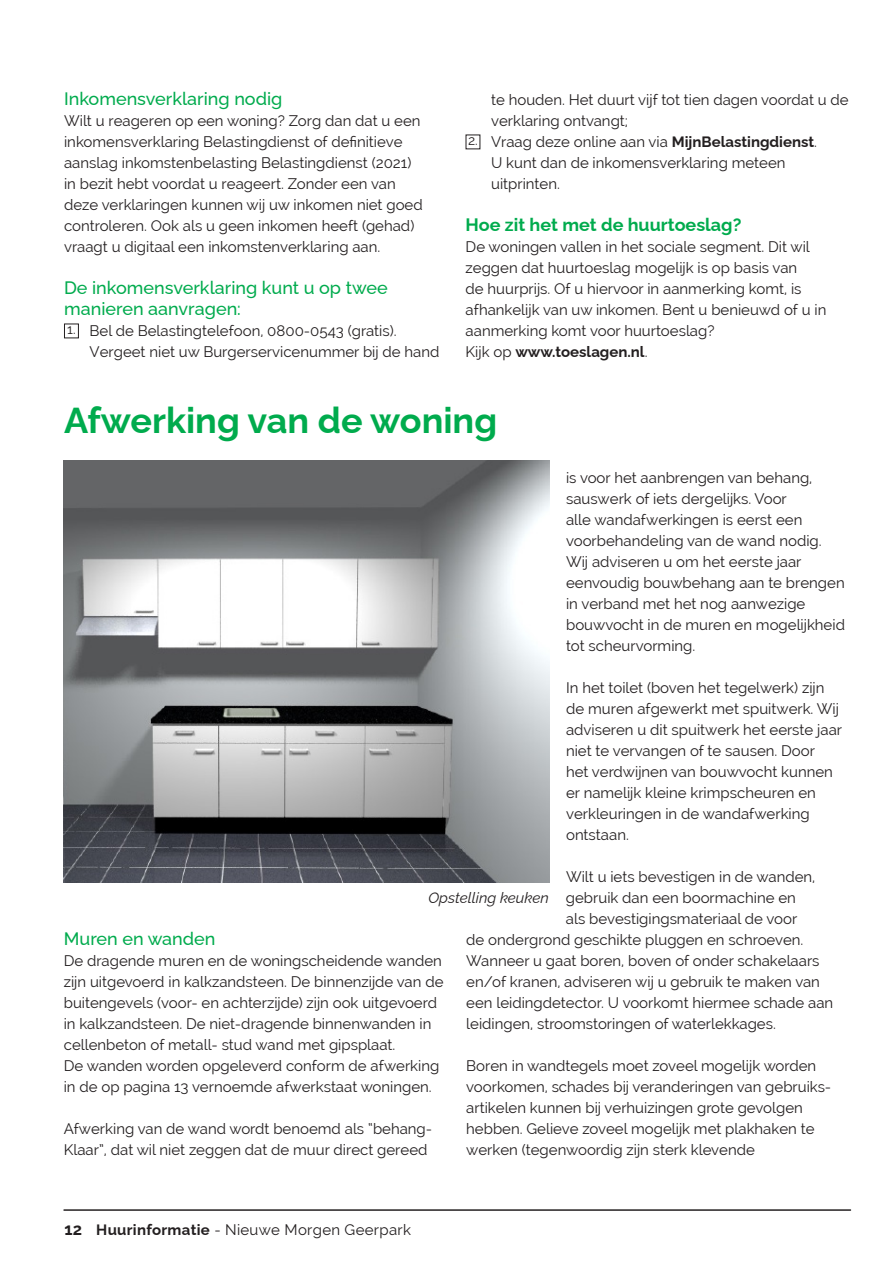
<style>
.page{position:relative;width:893px;height:1263px;background:#fff}
.page>*{position:absolute;margin:0;border:0;box-sizing:border-box;transform-origin:0 0}
.tk{font:700 36px "Raleway";color:#00ab4d}
.Subkop{font:500 18px/21px "Raleway";color:#00ab4d}
.tk-2{font:700 18px "Raleway";color:#00ab4d}
.plat{font:15px/21px "Raleway";color:#231f20}
.plat-2{font:15px "Raleway";letter-spacing:.02em;color:#231f20}
.plat-3{font:700 15px "Raleway";color:#231f20}
.plat-4{font:italic 15px "Raleway";color:#231f20}
.plat-5{font:13.5px "Raleway";color:#231f20}
.s1{font-weight:700}
.s2{font-weight:400}
.s3{font-weight:700;font-size:16.5px}
</style>
<div class="page">
<img style="left:63px;top:461px;width:486px;height:421px">
<div style="left:64px;top:324px;width:15px;height:14px;border:1px solid #231f20"></div>
<hr style="left:63px;top:1210px;width:788px;height:1px;background:#231f20">
<p class="Subkop" style="left:64px;top:86px;width:220px">Inkomensverklaring nodig</p>
<p class="plat" style="left:64px;top:110px;width:358px">Wilt u reageren op een woning? Zorg dan dat u een</p>
<p class="plat" style="left:64px;top:131px;width:360px">inkomensverklaring Belastingdienst of definitieve aanslag inkomstenbelasting Belastingdienst (2021) in bezit hebt voordat u reageert. Zonder een van deze verklaringen kunnen wij uw inkomen niet goed controleren. Ook als u geen inkomen heeft (gehad) vraagt u digitaal een inkomstenverklaring aan.</p>
<p class="Subkop" style="left:64px;top:275px;width:325px">De inkomensverklaring kunt u op twee manieren aanvragen:</p>
<p class="plat-5" style="left:67px;top:322px;width:10px">1.</p>
<p class="plat" style="left:90px;top:320px;width:351px">Bel de Belastingtelefoon, 0800-0543 (gratis).<br>Vergeet niet uw Burgerservicenummer bij de hand</p>
<p class="plat" style="left:491px;top:89px;width:359px">te houden. Het duurt vijf tot tien dagen voordat u de verklaring ontvangt;</p>
<p class="plat-5" style="left:468px;top:133px;width:11px">2.</p>
<p class="plat" style="left:491px;top:131px;width:327px">Vraag deze online aan via <span class="s1">MijnBelastingdienst</span>.<br>U kunt dan de inkomensverklaring meteen uitprinten.</p>
<p class="tk-2" style="left:466px;top:210px;width:277px">Hoe zit het met de huurtoeslag?</p>
<p class="plat" style="left:466px;top:236px;width:346px">De woningen vallen in het sociale segment. Dit wil zeggen dat huurtoeslag mogelijk is op basis van</p>
<p class="plat" style="left:466px;top:278px;width:362px">de huurprijs. Of u hiervoor in aanmerking komt, is afhankelijk van uw inkomen. Bent u benieuwd of u in aanmerking komt voor huurtoeslag?</p>
<p class="plat-3" style="left:466px;top:340px;width:183px"><span class="s2">Kijk op</span> www.toeslagen.nl<span class="s2">.</span></p>
<p class="tk" style="left:64px;top:392px;width:435px">Afwerking van de woning</p>
<p class="plat" style="left:566px;top:467px;width:257px">is voor het aanbrengen van behang, sauswerk of iets dergelijks. Voor<br>alle wandafwerkingen is eerst een voorbehandeling van de wand nodig.</p>
<p class="plat" style="left:566px;top:551px;width:280px">Wij adviseren u om het eerste jaar eenvoudig bouwbehang aan te brengen in verband met het nog aanwezige bouwvocht in de muren en mogelijkheid tot scheurvorming.</p>
<p class="plat" style="left:566px;top:677px;width:278px">In het toilet (boven het tegelwerk) zijn de muren afgewerkt met spuitwerk. Wij adviseren u dit spuitwerk het eerste jaar niet te vervangen of te sausen. Door<br>het verdwijnen van bouwvocht kunnen er namelijk kleine krimpscheuren en verkleuringen in de wandafwerking ontstaan.</p>
<p class="plat" style="left:566px;top:866px;width:251px">Wilt u iets bevestigen in de wanden,</p>
<p class="plat" style="left:566px;top:887px;width:231px">gebruik dan een boormachine en</p>
<p class="plat" style="left:566px;top:908px;width:233px">als bevestigingsmateriaal de voor</p>
<p class="plat" style="left:466px;top:929px;width:339px">de ondergrond geschikte pluggen en schroeven.</p>
<p class="plat" style="left:466px;top:950px;width:355px">Wanneer u gaat boren, boven of onder schakelaars</p>
<p class="plat" style="left:466px;top:971px;width:355px">en/of kranen, adviseren wij u gebruik te maken van</p>
<p class="plat" style="left:466px;top:992px;width:368px">een leidingdetector. U voorkomt hiermee schade aan</p>
<p class="plat" style="left:466px;top:1013px;width:311px">leidingen, stroomstoringen of waterlekkages.</p>
<p class="plat" style="left:466px;top:1055px;width:367px">Boren in wandtegels moet zoveel mogelijk worden voorkomen, schades bij veranderingen van gebruiks&shy;artikelen kunnen bij verhuizingen grote gevolgen hebben. Gelieve zoveel mogelijk met plakhaken te werken (tegenwoordig zijn sterk klevende</p>
<p class="plat-4" style="left:428px;top:886px;width:122px">Opstelling keuken</p>
<p class="Subkop" style="left:64px;top:926px;width:153px">Muren en wanden</p>
<p class="plat" style="left:64px;top:950px;width:380px">De dragende muren en de woningscheidende wanden</p>
<p class="plat" style="left:64px;top:971px;width:381px">zijn uitgevoerd in kalkzandsteen. De binnenzijde van de</p>
<p class="plat" style="left:64px;top:992px;width:375px">buitengevels (voor- en achterzijde) zijn ook uitgevoerd</p>
<p class="plat" style="left:64px;top:1013px;width:369px">in kalkzandsteen. De niet-dragende binnenwanden in</p>
<p class="plat" style="left:64px;top:1034px;width:333px">cellenbeton of metall- stud wand met gipsplaat.</p>
<p class="plat" style="left:64px;top:1055px;width:377px">De wanden worden opgeleverd conform de afwerking</p>
<p class="plat" style="left:64px;top:1076px;width:369px">in de op pagina 13 vernoemde afwerkstaat woningen.</p>
<p class="plat" style="left:64px;top:1118px;width:370px">Afwerking van de wand wordt benoemd als “behang-</p>
<p class="plat" style="left:64px;top:1139px;width:365px">Klaar”, dat wil niet zeggen dat de muur direct gereed</p>
<p class="plat-2" style="left:64px;top:1221px;width:348px"><span class="s3">12</span> <span class="s1">Huurinformatie</span> - Nieuwe Morgen Geerpark</p>
</div>
